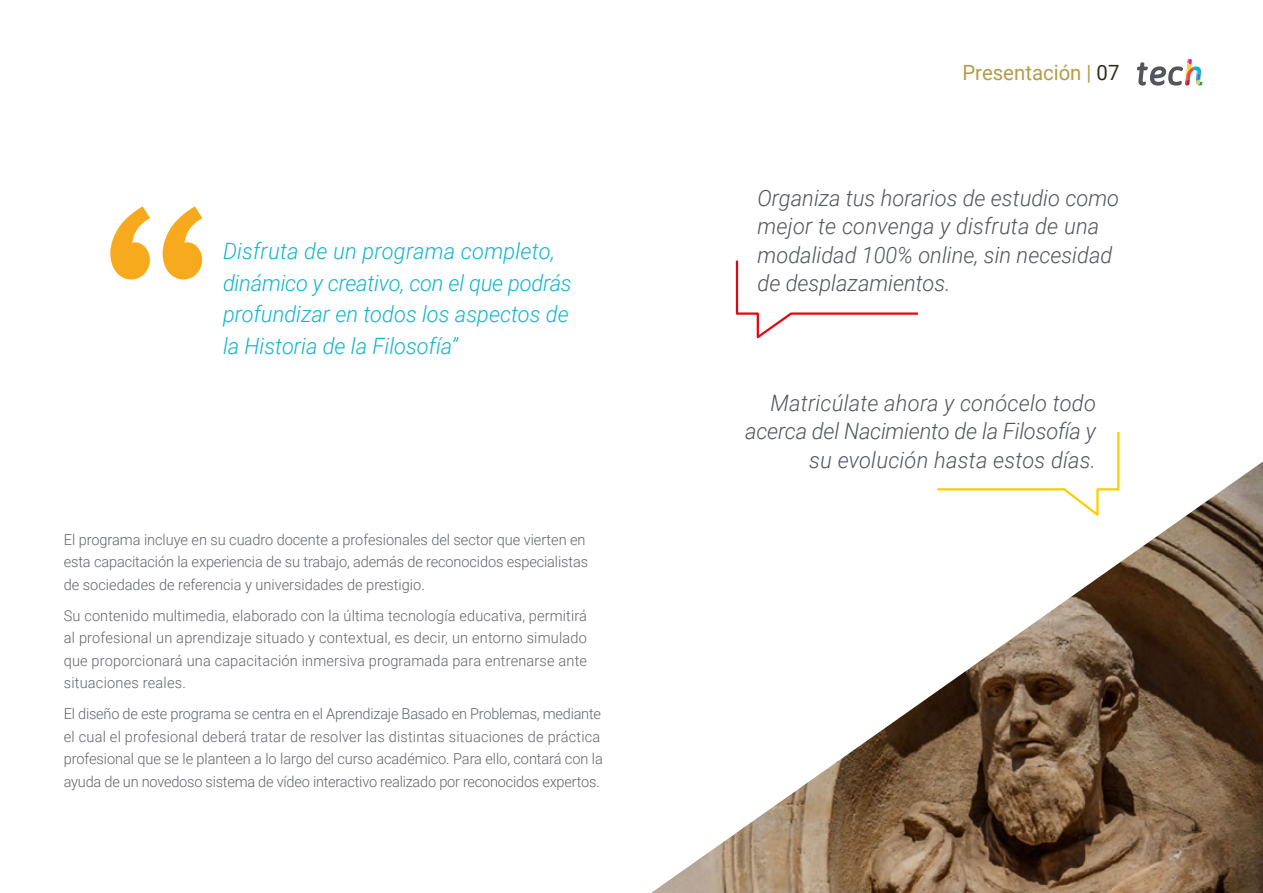
<style>
.page{position:relative;width:1263px;height:893px;background:#fff}
.page>*{position:absolute;margin:0;border:0;box-sizing:border-box;transform-origin:0 0}
.t1{font:italic 300 22.5px/28.5px "Roboto";color:#52555b;text-align:right}
.t2{font:italic 300 22.5px/31.5px "Roboto";color:#0fb6cf}
.t3{font:21px "Roboto";color:#b49c4b}
.t4{font:300 15px/22.5px "Roboto";letter-spacing:-.005em;color:#61646a}
.s1{color:#312e20}
</style>
<div class="page">
<svg style="left:110px;top:206px;width:92px;height:74px"></svg>
<img style="left:651px;top:461px;width:612px;height:432px">
<svg style="left:935px;top:432px;width:185px;height:87px"></svg>
<svg style="left:735px;top:260px;width:183px;height:79px"></svg>
<svg style="left:1137px;top:59px;width:65px;height:27px"></svg>
<h1 class="t2" style="left:223px;top:235px;width:350px">Disfruta de un programa completo, dinámico y creativo, con el que podrás profundizar en todos los aspectos de la Historia de la Filosofía”</h1>
<p class="t4" style="left:64px;top:527px;width:526px">El programa incluye en su cuadro docente a profesionales del sector que vierten en esta capacitación la experiencia de su trabajo, además de reconocidos especialistas de sociedades de referencia y universidades de prestigio.</p>
<p class="t4" style="left:64px;top:603px;width:525px;text-align:justify">Su contenido multimedia, elaborado con la última tecnología educativa, permitirá al profesional un aprendizaje situado y contextual, es decir, un entorno simulado que proporcionará una capacitación inmersiva programada para entrenarse ante situaciones reales.</p>
<p class="t4" style="left:64px;top:702px;width:540px">El diseño de este programa se centra en el Aprendizaje Basado en Problemas, mediante el cual el profesional deberá tratar de resolver las distintas situaciones de práctica profesional que se le planteen a lo largo del curso académico. Para ello, contará con la ayuda de un novedoso sistema de vídeo interactivo realizado por reconocidos expertos.</p>
<h2 class="t3" style="left:962px;top:57px;width:159px">Presentación | <span class="s1">07</span></h2>
<h1 class="t1" style="left:757px;top:183px;width:363px;text-align:left">Organiza tus horarios de estudio como mejor te convenga y disfruta de una modalidad 100% online, sin necesidad de desplazamientos.</h1>
<h1 class="t1" style="left:745px;top:388px;width:352px">Matricúlate ahora y conócelo todo acerca del Nacimiento de la Filosofía y su evolución hasta estos días.</h1>
</div>
